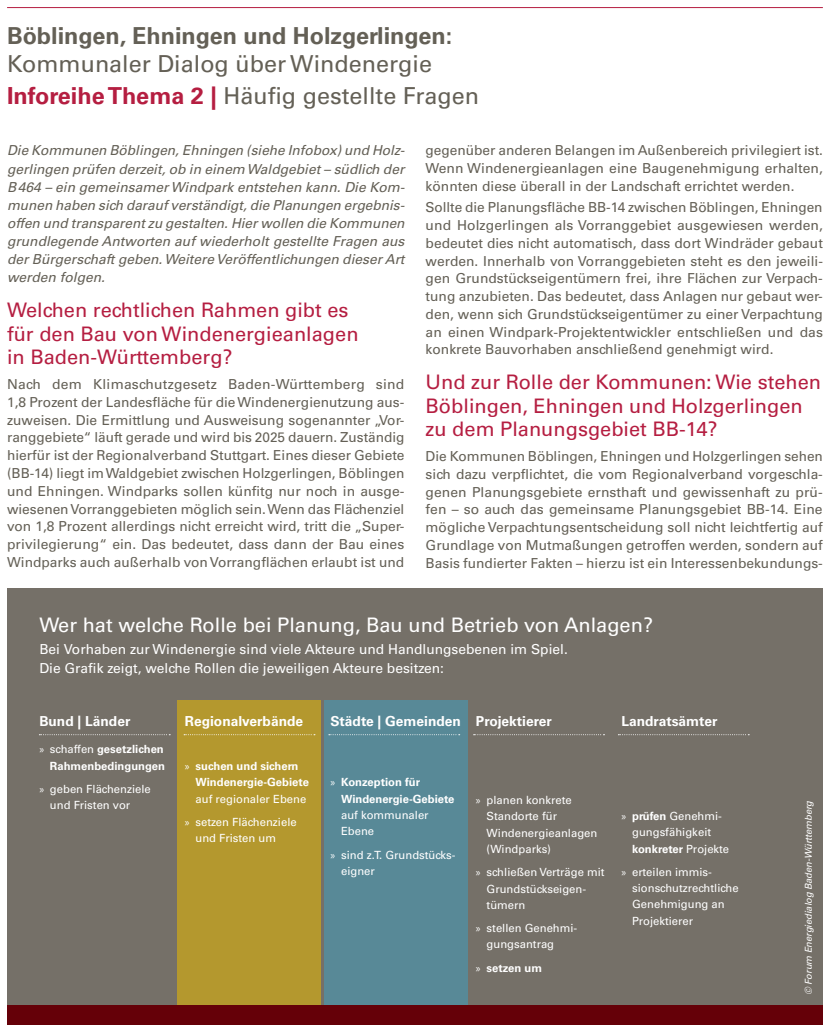
<style>
.page{position:relative;width:830px;height:1032px;background:#fff}
.page>*{position:absolute;margin:0;border:0;box-sizing:border-box;transform-origin:0 0}
.t1{font:23.38px/31.6px "Univers LT Std";color:#646056}
.t2{font:700 23.38px "Univers LT Std";color:#646056}
.t3{font:20px/23.8px "Univers LT Std";color:#b51e41}
.t4{font:20px "Univers LT Std";color:#fff}
.t5{font:13.75px/17.8px "Univers LT Std";color:#646056;text-align:justify}
.t6{font:italic 13.75px/18.1px "Univers LT Std";color:#646056;text-align:justify}
.t7{font:13.75px/18.8px "Univers LT Std";color:#fff}
.t8{font:700 13.75px "Univers LT Std";color:#fff}
.t9{font:11.25px/16.2px "Univers LT Std";color:#fff}
.t10{font:700 11.25px/16.2px "Univers LT Std";color:#fff}
.t11{font:italic 9.5px "Univers LT Std";color:#fff}
.s1{font-weight:700;color:#b51e41}
.s2{font-family:"Myriad Pro";font-weight:400}
.s3{font-weight:400}
.s4{font-family:"Myriad Pro"}
.s5{font-weight:700}
</style>
<div class="page">
<div style="left:7px;top:588px;width:815px;height:436px;background:#757068"></div>
<div style="left:177px;top:700px;width:144px;height:306px;background:#b4982e"></div>
<div style="left:323px;top:700px;width:144px;height:306px;background:#588997"></div>
<svg style="left:39px;top:734px;width:131px;height:1px"></svg>
<svg style="left:184px;top:734px;width:131px;height:1px"></svg>
<svg style="left:329px;top:734px;width:130px;height:1px"></svg>
<svg style="left:473px;top:734px;width:131px;height:1px"></svg>
<svg style="left:618px;top:734px;width:130px;height:1px"></svg>
<hr style="left:7px;top:7px;width:815px;height:1px;background:#b51e41">
<div style="left:7px;top:1005px;width:815px;height:19px;background:#650008"></div>
<h1 class="t2" style="left:7px;top:22px;width:446px">Böblingen, Ehningen und Holzgerlingen:</h1>
<h1 class="t1" style="left:7px;top:48px;width:473px">Kommunaler Dialog über Windenergie<br><span class="s1">Inforeihe Thema 2 |</span> Häufig gestellte Fragen</h1>
<p class="t6" style="left:7px;top:142px;width:399px">Die Kommunen Böblingen, Ehningen (siehe Infobox) und Holz&shy;gerlingen prüfen derzeit, ob in einem Waldgebiet – südlich der B464 – ein gemeinsamer Windpark entstehen kann. Die Kom&shy;munen haben sich darauf verständigt, die Planungen ergebnis&shy;offen und transparent zu gestalten. Hier wollen die Kommunen grundlegende Antworten auf wiederholt gestellte Fragen aus der Bürgerschaft geben. Weitere Veröffentlichungen dieser Art werden folgen.</p>
<h2 class="t3" style="left:7px;top:298px;width:353px">Welchen rechtlichen Rahmen gibt es für den Bau von Windenergieanlagen in Baden-Württemberg?</h2>
<p class="t5" style="left:7px;top:375px;width:399px">Nach dem Klimaschutzgesetz Baden-Württemberg sind 1,8 Prozent der Landesfläche für die Windenergienutzung aus&shy;zuweisen. Die Ermittlung und Ausweisung sogenannter „Vor&shy;ranggebiete“ läuft gerade und wird bis 2025 dauern. Zuständig hierfür ist der Regionalverband Stuttgart. Eines dieser Gebiete (BB-14) liegt im Waldgebiet zwischen Holzgerlingen, Böblingen und Ehningen. Windparks sollen künfitg nur noch in ausge&shy;wiesenen Vorranggebieten möglich sein. Wenn das Flächenziel von 1,8 Prozent allerdings nicht erreicht wird, tritt die „Super&shy;privilegierung“ ein. Das bedeutet, dass dann der Bau eines Windparks auch außerhalb von Vorrangflächen erlaubt ist und</p>
<p class="t5" style="left:425px;top:142px;width:399px">gegenüber anderen Belangen im Außenbereich privilegiert ist.<br>Wenn Windenergieanlagen eine Baugenehmigung erhalten, könnten diese überall in der Landschaft errichtet werden.</p>
<p class="t5" style="left:425px;top:198px;width:398px">Sollte die Planungsfläche BB-14 zwischen Böblingen, Ehningen und Holzgerlingen als Vorranggebiet ausgewiesen werden, bedeutet dies nicht automatisch, dass dort Windräder gebaut werden. Innerhalb von Vorranggebieten steht es den jeweili&shy;gen Grundstückseigentümern frei, ihre Flächen zur Verpach&shy;tung anzubieten. Das bedeutet, dass Anlagen nur gebaut wer&shy;den, wenn sich Grundstückseigentümer zu einer Verpachtung an einen Windpark-Projektentwickler entschließen und das konkrete Bauvorhaben anschließend genehmigt wird.</p>
<h2 class="t3" style="left:425px;top:370px;width:397px">Und zur Rolle der Kommunen: Wie stehen<br>Böblingen, Ehningen und Holzgerlingen zu dem Planungsgebiet BB-14?</h2>
<p class="t5" style="left:425px;top:447px;width:398px">Die Kommunen Böblingen, Ehningen und Holzgerlingen sehen sich dazu verpflichtet, die vom Regionalverband vorgeschla&shy;genen Planungsgebiete ernsthaft und gewissenhaft zu prü&shy;fen – so auch das gemeinsame Planungsgebiet BB-14. Eine mögliche Verpachtungsentscheidung soll nicht leichtfertig auf Grundlage von Mutmaßungen getroffen werden, sondern auf Basis fundierter Fakten – hierzu ist ein Interessenbekundungs-</p>
<h2 class="t4" style="left:39px;top:612px;width:615px">Wer hat welche Rolle bei Planung, Bau und Betrieb von Anlagen?</h2>
<p class="t7" style="left:39px;top:639px;width:529px">Bei Vorhaben zur Windenergie sind viele Akteure und Handlungsebenen im Spiel.<br>Die Grafik zeigt, welche Rollen die jeweiligen Akteure besitzen:</p>
<p class="t8" style="left:39px;top:712px;width:92px">Bund | Länder</p>
<p class="t10" style="left:39px;top:741px;width:127px;text-align:right"><span class="s2">»</span> <span class="s3">schaffen</span> gesetzlichen<br>Rahmenbedingungen</p>
<p class="t9" style="left:50px;top:780px;width:102px;text-indent:-11px"><span class="s4">»</span> geben Flächenziele und Fristen vor</p>
<p class="t8" style="left:330px;top:712px;width:132px">Städte | Gemeinden</p>
<p class="t8" style="left:185px;top:712px;width:120px">Regionalverbände</p>
<p class="t10" style="left:195px;top:758px;width:115px;text-indent:-11px"><span class="s2">»</span> suchen und sichern<br>Windenergie-Gebiete</p>
<p class="t9" style="left:185px;top:786px;width:123px;line-height:23.4px;text-indent:11px">auf regionaler Ebene <span class="s4">»</span> setzen Flächenziele</p>
<p class="t9" style="left:195px;top:830px;width:82px">und Fristen um</p>
<p class="t8" style="left:475px;top:712px;width:77px">Projektierer</p>
<p class="t8" style="left:621px;top:712px;width:97px">Landratsämter</p>
<p class="t10" style="left:341px;top:774px;width:115px;text-indent:-11px"><span class="s2">»</span> Konzeption für<br>Windenergie-Gebiete</p>
<p class="t9" style="left:341px;top:806px;width:89px">auf kommunaler<br>Ebene</p>
<p class="t9" style="left:341px;top:846px;width:116px;text-indent:-11px"><span class="s4">»</span> sind z.T. Grundstücks&shy;eigner</p>
<p class="t9" style="left:486px;top:791px;width:112px;text-indent:-11px"><span class="s4">»</span> planen konkrete<br>Standorte für<br>Windenergieanlagen (Windparks)</p>
<p class="t9" style="left:486px;top:863px;width:119px;text-indent:-11px"><span class="s4">»</span> schließen Verträge mit<br>Grundstückseigen&shy;tümern</p>
<p class="t9" style="left:486px;top:919px;width:92px;text-indent:-11px"><span class="s4">»</span> stellen Genehmi&shy;gungsantrag</p>
<p class="t10" style="left:475px;top:959px;width:68px"><span class="s2">»</span> setzen um</p>
<p class="t9" style="left:632px;top:807px;width:98px;text-indent:-11px"><span class="s4">»</span> <span class="s5">prüfen</span> Genehmi&shy;gungsfähigkeit <span class="s5">konkreter</span> Projekte</p>
<p class="t9" style="left:632px;top:863px;width:108px;text-indent:-11px"><span class="s4">»</span> erteilen immis&shy;sionschutzrechtliche<br>Genehmigung an<br>Projektierer</p>
<p class="t11" style="left:802px;top:994px;width:195px;rotate:-90deg">© Forum Energiedialog Baden-Württemberg</p>
</div>
